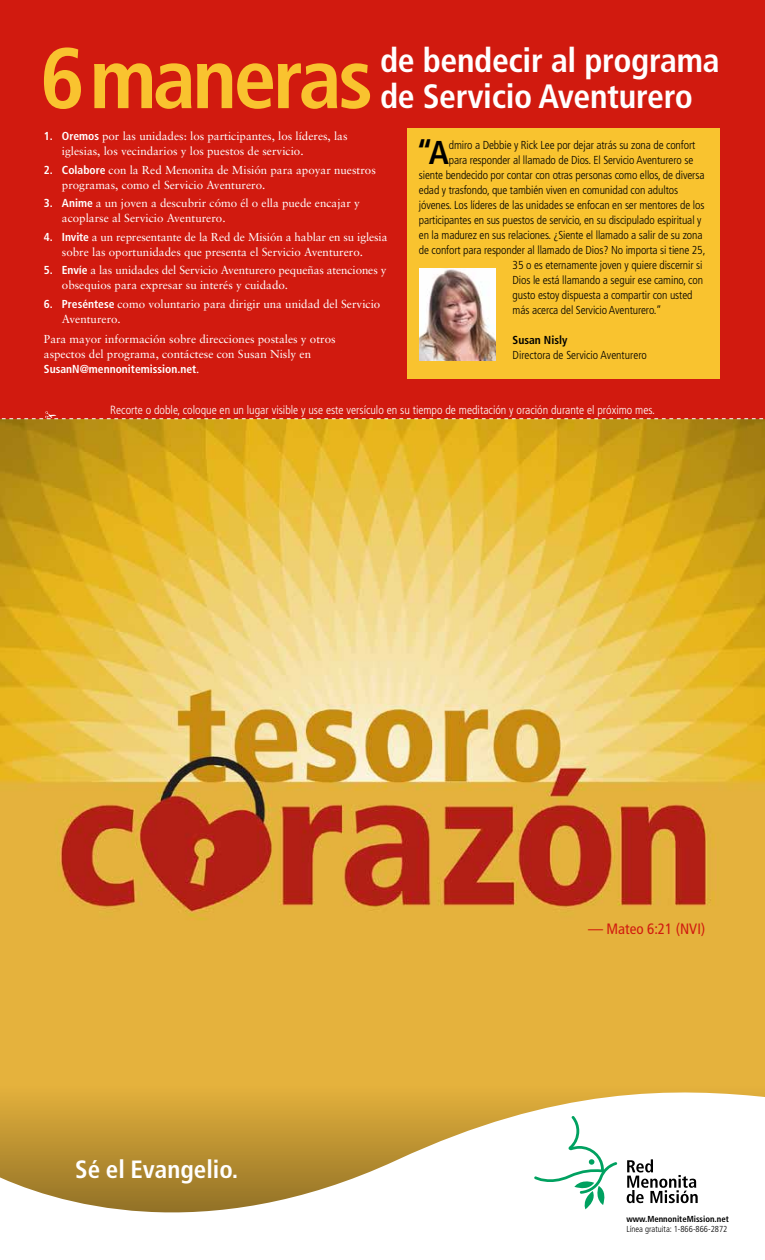
<style>
.page{position:relative;width:765px;height:1260px;background:#fff}
.page>*{position:absolute;margin:0;border:0;box-sizing:border-box;transform-origin:0 0}
.t1{font:700 condensed 85.62px "Frutiger";letter-spacing:-.04em;color:#f9c32f}
.t2{font:700 condensed 33.75px/36.2px "Frutiger";letter-spacing:-.01em;color:#fff}
.t3{font:700 condensed 33px "Frutiger";color:#000}
.t4{font:700 condensed 25px "Frutiger";color:#fff}
.t5{font:condensed 15px "Frutiger";color:#d11a0f}
.t6{font:300 condensed 11.88px "Frutiger";color:#fff}
.t7{font:11.5px/15px "Sabon";color:#fff}
.t8{font:300 condensed 11.5px "Frutiger";letter-spacing:-.01em;color:#000}
.t9{font:700 condensed 11.5px "Frutiger";color:#fff}
.t10{font:700 condensed 11.5px "Frutiger";color:#000}
.t11{font:300 condensed 8.75px "Frutiger";color:#000}
.t12{font:700 condensed 8.75px "Frutiger";color:#000}
.s1{font-family:"Frutiger";font-weight:700;font-stretch:condensed}
.s2{font-family:"Sabon";font-weight:400;font-stretch:normal}
</style>
<div class="page">
<img style="left:0;top:419px;width:765px;height:667px">
<div style="left:0;top:0;width:765px;height:419px;background:#d11a0f"></div>
<svg style="left:0;top:1086px;width:765px;height:127px"></svg>
<svg style="left:534px;top:1116px;width:83px;height:93px"></svg>
<svg style="left:627px;top:1159px;width:71px;height:44px"></svg>
<div style="left:408px;top:129px;width:312px;height:250px;background:#f9c32f"></div>
<img style="left:420px;top:269px;width:76px;height:92px">
<svg style="left:1px;top:411px;width:763px;height:8px"></svg>
<h1 class="t1" style="left:40px;top:28px;width:334px">6maneras</h1>
<h2 class="t2" style="left:380px;top:42px;width:341px">de bendecir al programa de Servicio Aventurero</h2>
<p class="t7" style="left:62px;top:128px;width:287px;text-indent:-18px"><span class="s1">1. Oremos</span> por las unidades: los participantes, los líderes, las iglesias, los vecindarios y los puestos de servicio.</p>
<p class="t7" style="left:62px;top:162px;width:315px;text-indent:-18px"><span class="s1">2. Colabore</span> con la Red Menonita de Misión para apoyar nuestros programas, como el Servicio Aventurero.</p>
<p class="t7" style="left:62px;top:196px;width:299px;text-indent:-18px"><span class="s1">3. Anime</span> a un joven a descubrir cómo él o ella puede encajar y acoplarse al Servicio Aventurero.</p>
<p class="t7" style="left:44px;top:229px;width:345px;text-align:center"><span class="s1">4. Invite</span> a un representante de la Red de Misión a hablar en su iglesia sobre las oportunidades que presenta el Servicio Aventurero.</p>
<p class="t7" style="left:62px;top:263px;width:326px;text-indent:-18px"><span class="s1">5. Envíe</span> a las unidades del Servicio Aventurero pequeñas atenciones y obsequios para expresar su interés y cuidado.</p>
<p class="t7" style="left:62px;top:296px;width:320px;text-indent:-18px"><span class="s1">6. Preséntese</span> como voluntario para dirigir una unidad del Servicio<br>Aventurero.</p>
<p class="t7" style="left:44px;top:331px;width:293px">Para mayor información sobre direcciones postales y otros aspectos del programa, contáctese con Susan Nisly en</p>
<p class="t9" style="left:44px;top:362px;width:157px">SusanN@mennonitemission.net<span class="s2">.</span></p>
<h3 class="t3" style="left:416px;top:133px;width:35px">“A</h3>
<p class="t8" style="left:449px;top:138px;width:248px">dmiro a Debbie y Rick Lee por dejar atrás su zona de confort</p>
<p class="t8" style="left:449px;top:153px;width:246px">para responder al llamado de Dios. El Servicio Aventurero se</p>
<p class="t8" style="left:419px;top:168px;width:287px">siente bendecido por contar con otras personas como ellos, de diversa</p>
<p class="t8" style="left:419px;top:183px;width:261px">edad y trasfondo, que también viven en comunidad con adultos</p>
<p class="t8" style="left:419px;top:198px;width:287px">jóvenes. Los líderes de las unidades se enfocan en ser mentores de los</p>
<p class="t8" style="left:419px;top:213px;width:284px">participantes en sus puestos de servicio, en su discipulado espiritual y</p>
<p class="t8" style="left:419px;top:228px;width:285px">en la madurez en sus relaciones. ¿Siente el llamado a salir de su zona</p>
<p class="t8" style="left:419px;top:243px;width:288px">de confort para responder al llamado de Dios? No importa si tiene 25,</p>
<p class="t8" style="left:513px;top:258px;width:191px">35 o es eternamente joven y quiere discernir si</p>
<p class="t8" style="left:513px;top:273px;width:192px">Dios le está llamando a seguir ese camino, con</p>
<p class="t8" style="left:513px;top:288px;width:181px">gusto estoy dispuesta a compartir con usted</p>
<p class="t8" style="left:513px;top:303px;width:151px">más acerca del Servicio Aventurero.”</p>
<p class="t10" style="left:513px;top:333px;width:56px">Susan Nisly</p>
<p class="t8" style="left:513px;top:348px;width:136px">Directora de Servicio Aventurero</p>
<p class="t6" style="left:110px;top:404px;width:546px">Recorte o doble, coloque en un lugar visible y use este versículo en su tiempo de meditación y oración durante el próximo mes.</p>
<h3 class="t4" style="left:75px;top:1154px;width:165px">Sé el Evangelio.</h3>
<h3 class="t5" style="left:588px;top:920px;width:119px">— Mateo 6:21 (NVI)</h3>
<p class="t12" style="left:626px;top:1213px;width:104px">www.MennoniteMission.net</p>
<p class="t11" style="left:626px;top:1224px;width:103px">Línea gratuita: 1-866-866-2872</p>
</div>
